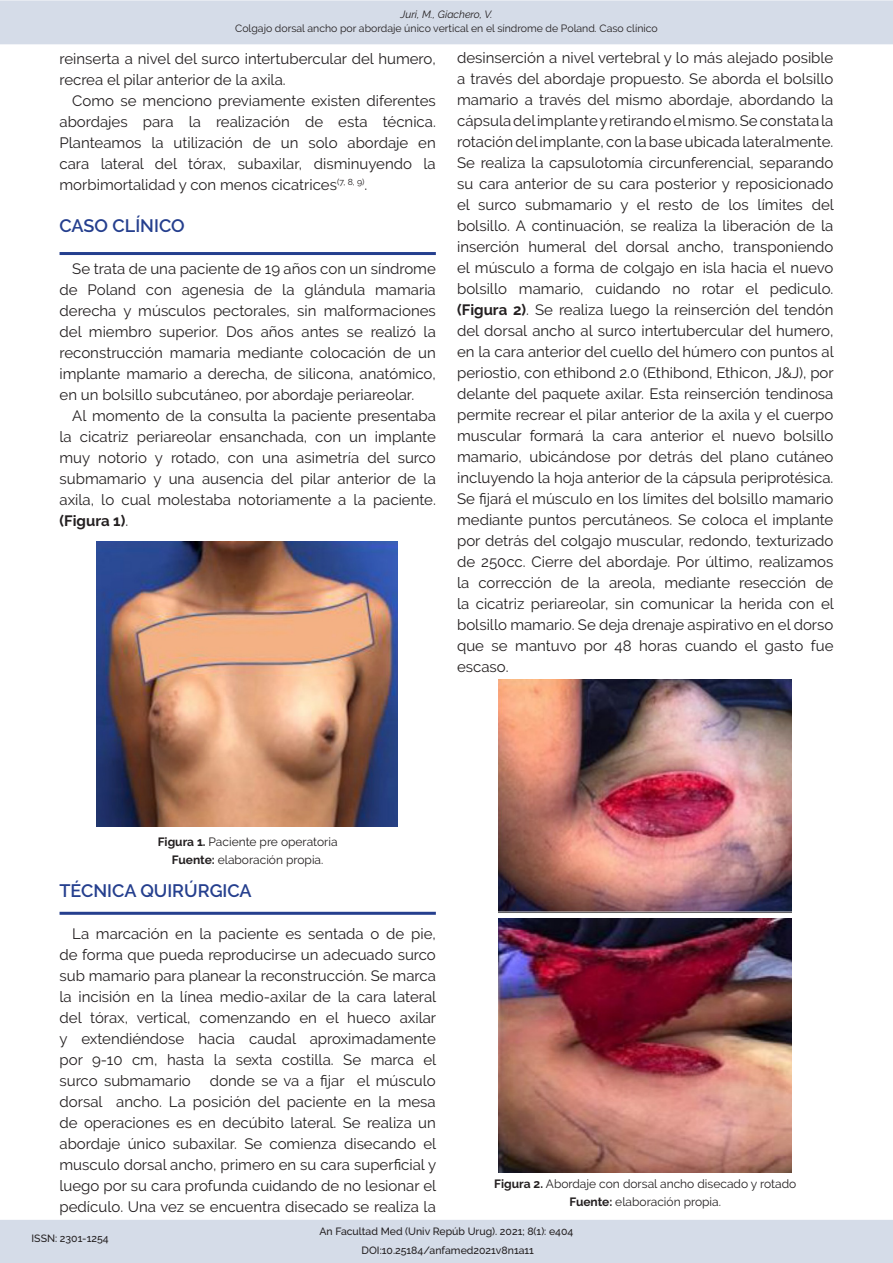
<style>
.page{position:relative;width:893px;height:1263px;background:#fff}
.page>*{position:absolute;margin:0;border:0;box-sizing:border-box;transform-origin:0 0}
.t1{font:600 18px "Raleway";color:#253f8e}
.t2{font:15px/21px "Raleway";color:#231f20;text-align:justify}
.t3{font:12px "Raleway";color:#231f20}
.t4{font:500 10.5px "Raleway";color:#231f20}
.t5{font:10.5px "Raleway";color:#231f20}
.t6{font:italic 10.5px "Raleway";color:#231f20}
.s1{font-weight:700}
</style>
<div class="page">
<div style="left:0;top:1220px;width:893px;height:43px;background:#d5dce8"></div>
<div style="left:0;top:0;width:893px;height:44px;background:#d5dce8;border:2px solid #d5dce8"></div>
<svg style="left:0;top:0;width:1px;height:45px"></svg>
<hr style="left:60px;top:912px;width:376px;height:3px;background:#253f8e">
<hr style="left:60px;top:252px;width:376px;height:3px;background:#253f8e">
<img style="left:97px;top:541px;width:300px;height:285px">
<img style="left:498px;top:680px;width:294px;height:233px">
<img style="left:498px;top:918px;width:294px;height:254px">
<p class="t6" style="left:400px;top:8px;width:94px">Juri, M., Giachero, V.</p>
<p class="t5" style="left:235px;top:22px;width:424px">Colgajo dorsal ancho por abordaje único vertical en el síndrome de Poland. Caso clínico</p>
<p class="t2" style="left:60px;top:48px;width:378px">reinserta a nivel del surco intertubercular del humero, recrea el pilar anterior de la axila.</p>
<p class="t2" style="left:60px;top:90px;width:378px;text-indent:13px">Como se menciono previamente existen diferentes abordajes para la realización de esta técnica.<br>Planteamos la utilización de un solo abordaje en cara lateral del tórax, subaxilar, disminuyendo la morbimortalidad y con menos cicatrices<sup>(7,</sup> <sup>8,</sup> <sup>9)</sup>.</p>
<p class="t1" style="left:60px;top:215px;width:127px">CASO CLÍNICO</p>
<p class="t2" style="left:60px;top:258px;width:378px;text-indent:13px">Se trata de una paciente de 19 años con un síndrome de Poland con agenesia de la glándula mamaria derecha y músculos pectorales, sin malformaciones del miembro superior. Dos años antes se realizó la reconstrucción mamaria mediante colocación de un implante mamario a derecha, de silicona, anatómico, en un bolsillo subcutáneo, por abordaje periareolar.</p>
<p class="t2" style="left:60px;top:405px;width:378px;text-indent:13px">Al momento de la consulta la paciente presentaba la cicatriz periareolar ensanchada, con un implante muy notorio y rotado, con una asimetría del surco submamario y una ausencia del pilar anterior de la axila, lo cual molestaba notoriamente a la paciente. <span class="s1">(Figura 1)</span>.</p>
<p class="t2" style="left:457px;top:47px;width:378px">desinserción a nivel vertebral y lo más alejado posible a través del abordaje propuesto. Se aborda el bolsillo mamario a través del mismo abordaje, abordando la cápsula del implante y retirando el mismo. Se constata la rotación del implante, con la base ubicada lateralmente.<br>Se realiza la capsulotomía circunferencial, separando su cara anterior de su cara posterior y reposicionado el surco submamario y el resto de los límites del bolsillo. A continuación, se realiza la liberación de la inserción humeral del dorsal ancho, transponiendo el músculo a forma de colgajo en isla hacia el nuevo bolsillo mamario, cuidando no rotar el pediculo. <span class="s1">(Figura 2)</span>. Se realiza luego la reinserción del tendón del dorsal ancho al surco intertubercular del humero, en la cara anterior del cuello del húmero con puntos al periostio, con ethibond 2.0 (Ethibond, Ethicon, J&amp;J), por delante del paquete axilar. Esta reinserción tendinosa permite recrear el pilar anterior de la axila y el cuerpo muscular formará la cara anterior el nuevo bolsillo mamario, ubicándose por detrás del plano cutáneo incluyendo la hoja anterior de la cápsula periprotésica.<br>Se fijará el músculo en los límites del bolsillo mamario mediante puntos percutáneos. Se coloca el implante por detrás del colgajo muscular, redondo, texturizado de 250cc. Cierre del abordaje. Por último, realizamos la corrección de la areola, mediante resección de la cicatriz periareolar, sin comunicar la herida con el bolsillo mamario. Se deja drenaje aspirativo en el dorso que se mantuvo por 48 horas cuando el gasto fue escaso.</p>
<p class="t3" style="left:158px;top:835px;width:181px"><span class="s1">Figura 1.</span> Paciente pre operatoria</p>
<p class="t3" style="left:172px;top:853px;width:153px"><span class="s1">Fuente:</span> elaboración propia.</p>
<p class="t1" style="left:60px;top:880px;width:194px">TÉCNICA QUIRÚRGICA</p>
<p class="t2" style="left:60px;top:923px;width:378px;text-indent:13px">La marcación en la paciente es sentada o de pie, de forma que pueda reproducirse un adecuado surco sub mamario para planear la reconstrucción. Se marca la incisión en la línea medio-axilar de la cara lateral del tórax, vertical, comenzando en el hueco axilar y extendiéndose hacia caudal aproximadamente por 9-10 cm, hasta la sexta costilla. Se marca el surco submamario</p>
<p class="t2" style="left:60px;top:1070px;width:378px;text-indent:150px">donde se va a fijar el músculo dorsal ancho. La posición del paciente en la mesa de operaciones es en decúbito lateral. Se realiza un abordaje único subaxilar. Se comienza disecando el musculo dorsal ancho, primero en su cara superficial y luego por su cara profunda cuidando de no lesionar el pedículo. Una vez se encuentra disecado se realiza la</p>
<p class="t3" style="left:494px;top:1177px;width:303px"><span class="s1">Figura 2.</span> Abordaje con dorsal ancho disecado y rotado</p>
<p class="t3" style="left:569px;top:1195px;width:153px"><span class="s1">Fuente:</span> elaboración propia.</p>
<p class="t4" style="left:32px;top:1232px;width:79px">ISSN: 2301-1254</p>
<p class="t4" style="left:320px;top:1225px;width:255px">An Facultad Med (Univ Repúb Urug). 2021; 8(1): e404</p>
<p class="t4" style="left:362px;top:1245px;width:174px">DOI:10.25184/anfamed2021v8n1a11</p>
</div>
